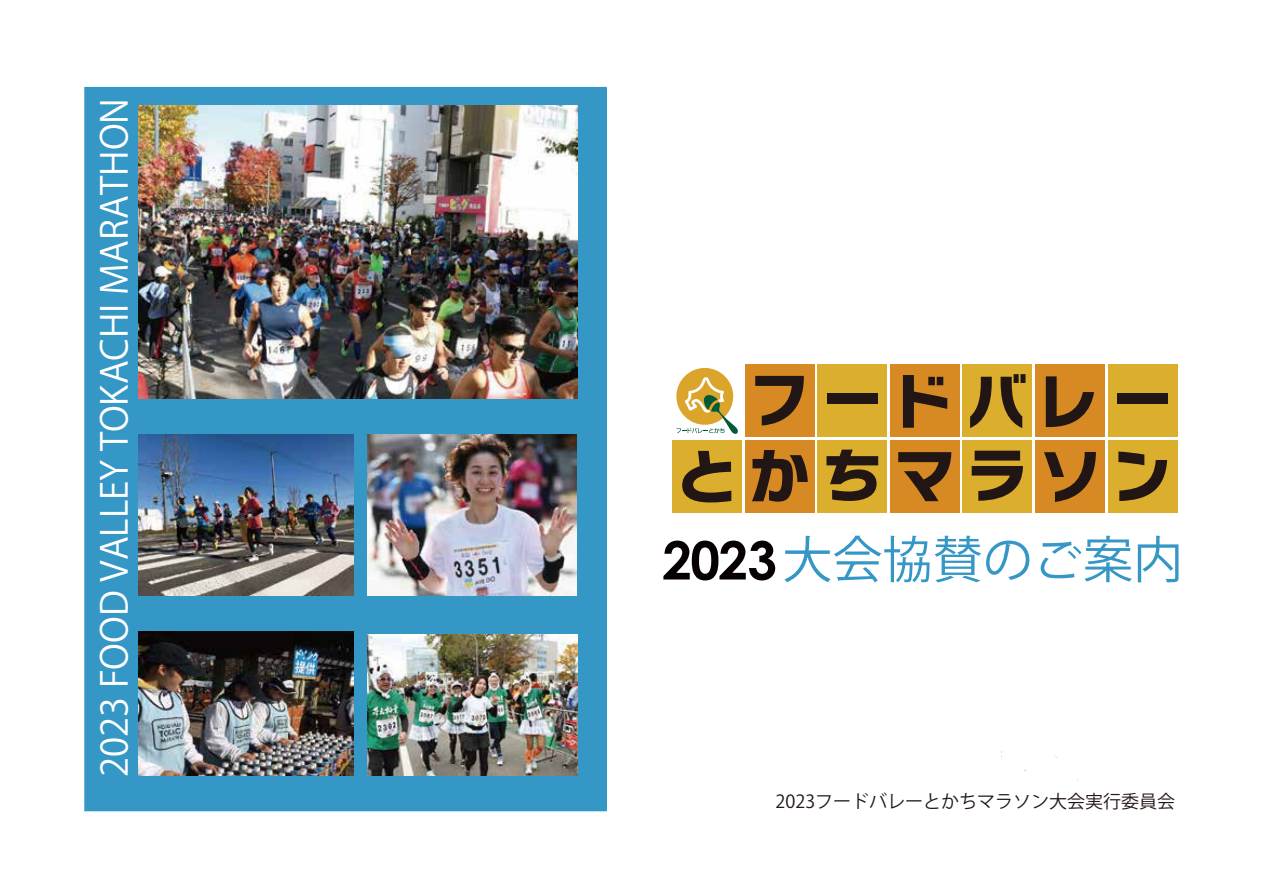
<style>
.page{position:relative;width:1263px;height:893px;background:#fff}
.page>*{position:absolute;margin:0;border:0;box-sizing:border-box;transform-origin:0 0}
.t1{font:50.1px "Koz Go Pr 6 N";color:#3497c5}
.t2{font:36.3px "Koz Go Pr 6 N";color:#fff}
.t3{font:18px "Koz Go Pr 6 N";color:#221714}
.s1{font-family:"Century Gothic";font-weight:700;font-size:52.8px;color:#060001}
</style>
<div class="page">
<div style="left:84px;top:87px;width:523px;height:724px;background:#3497c5"></div>
<img style="left:139px;top:105px;width:439px;height:293px">
<img style="left:139px;top:434px;width:214px;height:161px">
<img style="left:139px;top:632px;width:214px;height:143px">
<img style="left:367px;top:635px;width:211px;height:140px">
<svg style="left:672px;top:364px;width:506px;height:149px"></svg>
<div style="left:745px;top:365px;width:69px;height:72px;background:#d78a23"></div>
<div style="left:817px;top:365px;width:70px;height:72px;background:#dcae2d"></div>
<div style="left:890px;top:365px;width:69px;height:72px;background:#d78a23"></div>
<div style="left:963px;top:365px;width:69px;height:72px;background:#dcae2d"></div>
<div style="left:1035px;top:365px;width:70px;height:72px;background:#d78a23"></div>
<div style="left:1108px;top:365px;width:69px;height:72px;background:#dcae2d"></div>
<div style="left:672px;top:440px;width:70px;height:72px;background:#dcae2d"></div>
<div style="left:745px;top:440px;width:69px;height:72px;background:#d78a23"></div>
<div style="left:817px;top:440px;width:70px;height:72px;background:#dcae2d"></div>
<div style="left:890px;top:440px;width:69px;height:72px;background:#d78a23"></div>
<div style="left:963px;top:440px;width:69px;height:72px;background:#dcae2d"></div>
<div style="left:1035px;top:440px;width:70px;height:72px;background:#d78a23"></div>
<div style="left:1108px;top:440px;width:69px;height:72px;background:#dcae2d"></div>
<svg style="left:755px;top:376px;width:49px;height:50px"></svg>
<div style="left:827px;top:393px;width:51px;height:10px;background:#211613"></div>
<svg style="left:903px;top:375px;width:44px;height:53px"></svg>
<svg style="left:970px;top:374px;width:55px;height:54px"></svg>
<svg style="left:1046px;top:376px;width:48px;height:51px"></svg>
<div style="left:1117px;top:393px;width:51px;height:10px;background:#211613"></div>
<svg style="left:682px;top:451px;width:49px;height:51px"></svg>
<svg style="left:752px;top:450px;width:56px;height:52px"></svg>
<svg style="left:826px;top:450px;width:52px;height:51px"></svg>
<svg style="left:1118px;top:452px;width:49px;height:49px"></svg>
<svg style="left:972px;top:451px;width:51px;height:50px"></svg>
<svg style="left:898px;top:452px;width:53px;height:49px"></svg>
<svg style="left:1044px;top:452px;width:52px;height:50px"></svg>
<div style="left:676px;top:368px;width:57px;height:57px;background:#dba52b;border-radius:50%"></div>
<svg style="left:676px;top:377px;width:62px;height:57px"></svg>
<img style="left:367px;top:434px;width:209px;height:161px">
<p class="t2" style="left:94px;top:777px;width:680px;rotate:-90deg">2023 FOOD VALLEY TOKACHI MARATHON</p>
<h1 class="t1" style="left:662px;top:531px;width:522px"><span class="s1">2023</span>大会協賛のご案内</h1>
<p class="t3" style="left:775px;top:791px;width:401px">2023フードバレーとかちマラソン大会実行委員会</p>
</div>
